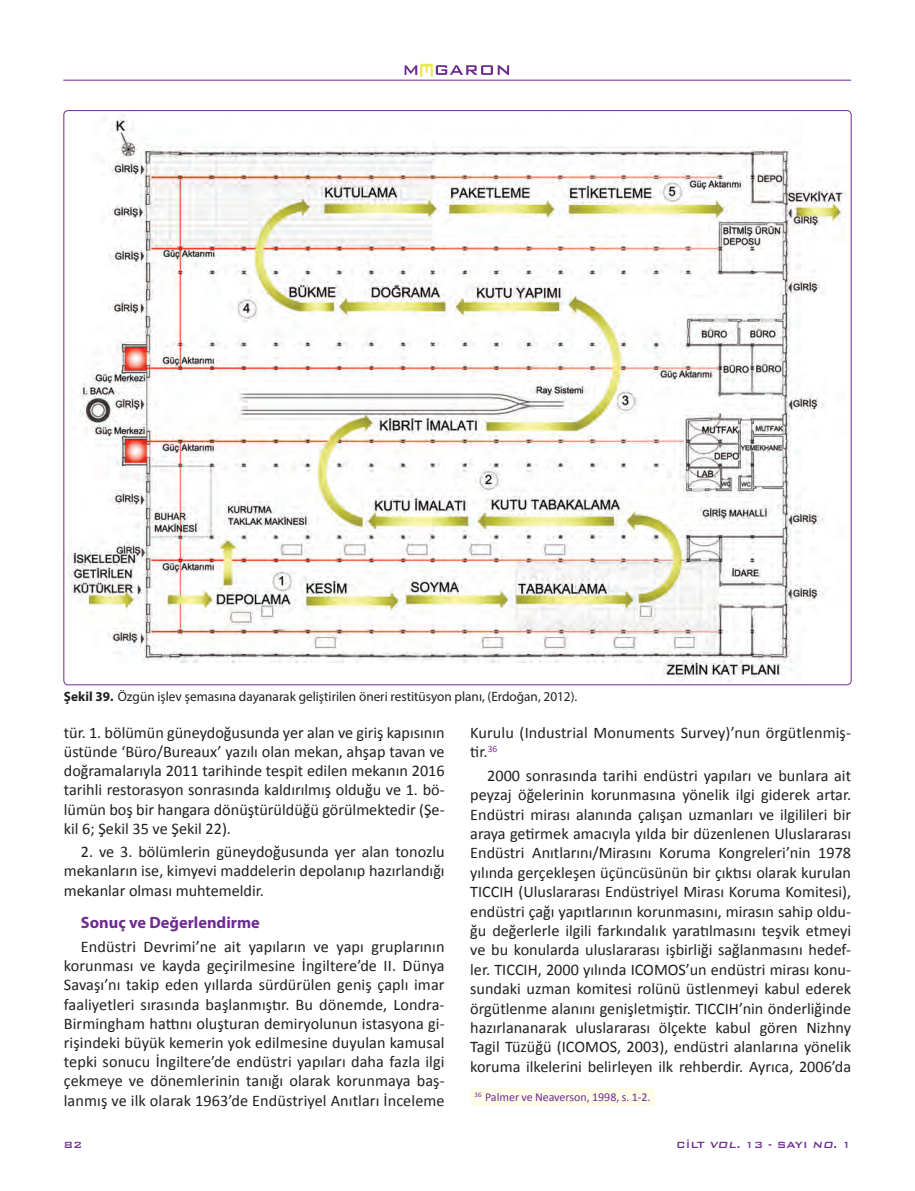
<style>
.page{position:relative;width:915px;height:1191px;background:#fff}
.page>*{position:absolute;margin:0;border:0;box-sizing:border-box;transform-origin:0 0}
._01__Megaron_Yazi_Ba{font:700 16.35px "Myriad Pro";color:#6e2c91}
._02__Megaron_Yazi_Me{font:16.2px/19.4px "Calibri";color:#231f20;text-align:justify}
._03__Megaron_Sekil_A{font:13.5px "Myriad Pro";color:#231f20}
._02__Megaron_Yazi_Me-2{font:12px "Calibri";color:#6e2c91}
.t1{font:500 12px "Bank Gothic BT";color:#6e2c91}
.s1{font-weight:700}
.s2{font-style:italic}
</style>
<div class="page">
<svg style="left:404px;top:64px;width:105px;height:13px"></svg>
<hr style="left:63px;top:80px;width:787px;height:1px;background:#6e2c91">
<img style="left:64px;top:111px;width:782px;height:574px">
<div style="left:470px;top:1088px;width:184px;height:17px;background:#fffde9"></div>
<p class="_03__Megaron_Sekil_A" style="left:64px;top:688px;width:514px"><span class="s1">Şekil 39.</span> Özgün işlev şemasına dayanarak geliştirilen öneri restitüsyon planı, (Erdoğan, 2012).</p>
<p class="_02__Megaron_Yazi_Me" style="left:64px;top:722px;width:382px">tür. 1. bölümün güneydoğusunda yer alan ve giriş kapısının üstünde ‘Büro/Bureaux’ yazılı olan mekan, ahşap tavan ve doğramalarıyla 2011 tarihinde tespit edilen mekanın 2016 tarihli restorasyon sonrasında kaldırılmış olduğu ve 1. bö&shy;lümün boş bir hangara dönüştürüldüğü görülmektedir (Şe&shy;kil 6; Şekil 35 ve Şekil 22).</p>
<p class="_02__Megaron_Yazi_Me" style="left:64px;top:841px;width:382px;text-indent:17px">2. ve 3. bölümlerin güneydoğusunda yer alan tonozlu mekanların ise, kimyevi maddelerin depolanıp hazırlandığı mekanlar olması muhtemeldir.</p>
<p class="_01__Megaron_Yazi_Ba" style="left:81px;top:912px;width:180px">Sonuç ve Değerlendirme</p>
<p class="_02__Megaron_Yazi_Me" style="left:64px;top:936px;width:382px;text-indent:17px">Endüstri Devrimi’ne ait yapıların ve yapı gruplarının korunması ve kayda geçirilmesine İngiltere’de II. Dünya Savaşı’nı takip eden yıllarda sürdürülen geniş çaplı imar faaliyetleri sırasında başlanmıştır. Bu dönemde, Londra-Birmingham hattını oluşturan demiryolunun istasyona gi&shy;rişindeki büyük kemerin yok edilmesine duyulan kamusal tepki sonucu İngiltere’de endüstri yapıları daha fazla ilgi çekmeye ve dönemlerinin tanığı olarak korunmaya baş&shy;lanmış ve ilk olarak 1963’de Endüstriyel Anıtları İnceleme</p>
<p class="_02__Megaron_Yazi_Me" style="left:470px;top:722px;width:382px">Kurulu (Industrial Monuments Survey)’nun örgütlenmiş&shy;tir.<sup>36</sup></p>
<p class="_02__Megaron_Yazi_Me" style="left:470px;top:765px;width:382px;text-indent:17px">2000 sonrasında tarihi endüstri yapıları ve bunlara ait peyzaj öğelerinin korunmasına yönelik ilgi giderek artar.<br>Endüstri mirası alanında çalışan uzmanları ve ilgilileri bir araya getirmek amacıyla yılda bir düzenlenen Uluslararası Endüstri Anıtlarını/Mirasını Koruma Kongreleri’nin 1978 yılında gerçekleşen üçüncüsünün bir çıktısı olarak kurulan TICCIH (Uluslararası Endüstriyel Mirası Koruma Komitesi), endüstri çağı yapıtlarının korunmasını, mirasın sahip oldu&shy;ğu değerlerle ilgili farkındalık yaratılmasını teşvik etmeyi ve bu konularda uluslararası işbirliği sağlanmasını hedef&shy;ler. TICCIH, 2000 yılında ICOMOS’un endüstri mirası konu&shy;sundaki uzman komitesi rolünü üstlenmeyi kabul ederek örgütlenme alanını genişletmiştir. TICCIH’nin önderliğinde hazırlananarak uluslararası ölçekte kabul gören Nizhny Tagil Tüzüğü (ICOMOS, 2003), endüstri alanlarına yönelik koruma ilkelerini belirleyen ilk rehberdir. Ayrıca, 2006’da</p>
<p class="_02__Megaron_Yazi_Me-2" style="left:474px;top:1089px;width:177px"><sup>36</sup> Palmer ve Neaverson, 1998, s. 1-2.</p>
<p class="t1" style="left:64px;top:1138px;width:20px">82</p>
<p class="t1" style="left:676px;top:1138px;width:176px">CİLT <span class="s2">VOL.</span> 13 - SAYI <span class="s2">NO.</span> 1</p>
</div>
